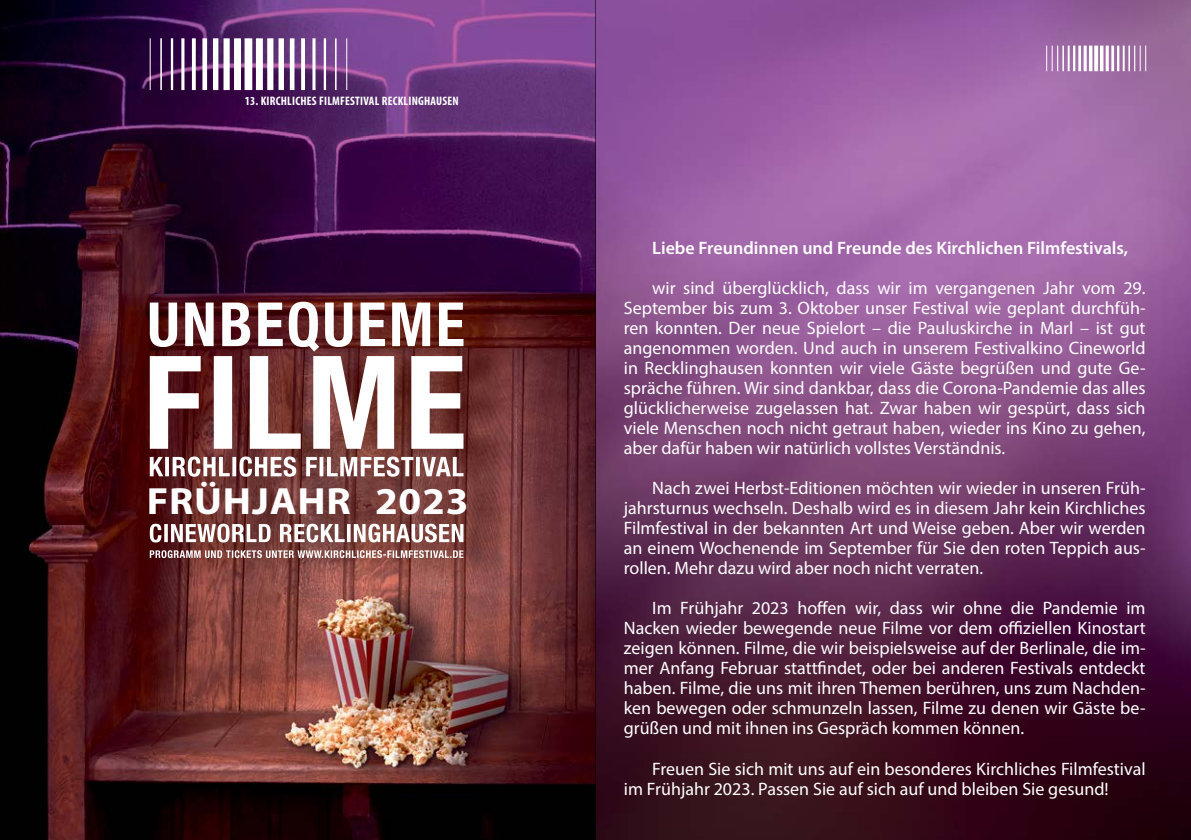
<style>
.page{position:relative;width:1191px;height:840px;background:#fff}
.page>*{position:absolute;margin:0;border:0;box-sizing:border-box;transform-origin:0 0}
.t1{font:700 38px "Myriad Pro";letter-spacing:.02em;color:#fff;scale:1.08 1}
.t2{font:18px/20px "Myriad Pro";color:#fff;text-align:justify}
.t3{font:600 18px "Myriad Pro";color:#fff}
.t4{font:700 condensed 12.4px "Myriad Pro";letter-spacing:.02em;color:#fff}
</style>
<div class="page">
<img style="left:595px;top:0;width:596px;height:839px">
<img style="left:0;top:0;width:595px;height:839px">
<div style="left:244px;top:38px;width:8px;height:52px;background:#fff"></div>
<div style="left:234px;top:38px;width:7px;height:52px;background:#fff"></div>
<div style="left:223px;top:38px;width:7px;height:52px;background:#fff"></div>
<div style="left:213px;top:38px;width:5px;height:52px;background:#fff"></div>
<div style="left:202px;top:38px;width:5px;height:52px;background:#fff"></div>
<svg style="left:192px;top:38px;width:4px;height:52px"></svg>
<hr style="left:181px;top:38px;width:3px;height:52px;background:#fff">
<hr style="left:171px;top:38px;width:2px;height:52px;background:#fff">
<hr style="left:160px;top:38px;width:2px;height:52px;background:#fff">
<hr style="left:150px;top:38px;width:1px;height:52px;background:#fff">
<div style="left:256px;top:38px;width:7px;height:52px;background:#fff"></div>
<div style="left:267px;top:38px;width:6px;height:52px;background:#fff"></div>
<div style="left:278px;top:38px;width:6px;height:52px;background:#fff"></div>
<hr style="left:290px;top:38px;width:4px;height:52px;background:#fff">
<svg style="left:301px;top:38px;width:4px;height:52px"></svg>
<hr style="left:312px;top:38px;width:3px;height:52px;background:#fff">
<hr style="left:324px;top:38px;width:2px;height:52px;background:#fff">
<hr style="left:335px;top:38px;width:1px;height:52px;background:#fff">
<hr style="left:346px;top:38px;width:1px;height:52px;background:#fff">
<img style="left:160px;top:286px;width:357px;height:299px">
<svg style="left:150px;top:301px;width:313px;height:256px"></svg>
<svg style="left:1094px;top:46px;width:4px;height:25px"></svg>
<hr style="left:1089px;top:46px;width:3px;height:25px;background:#fff">
<hr style="left:1083px;top:46px;width:3px;height:25px;background:#fff">
<hr style="left:1078px;top:46px;width:3px;height:25px;background:#fff">
<hr style="left:1073px;top:46px;width:2px;height:25px;background:#fff">
<hr style="left:1067px;top:46px;width:2px;height:25px;background:#fff">
<hr style="left:1062px;top:46px;width:2px;height:25px;background:#fff">
<svg style="left:1046px;top:46px;width:12px;height:25px"></svg>
<hr style="left:1100px;top:46px;width:3px;height:25px;background:#fff">
<hr style="left:1105px;top:46px;width:3px;height:25px;background:#fff">
<hr style="left:1111px;top:46px;width:3px;height:25px;background:#fff">
<hr style="left:1117px;top:46px;width:2px;height:25px;background:#fff">
<hr style="left:1122px;top:46px;width:2px;height:25px;background:#fff">
<hr style="left:1128px;top:46px;width:2px;height:25px;background:#fff">
<svg style="left:1134px;top:46px;width:12px;height:25px"></svg>
<p class="t4" style="left:245px;top:93px;width:215px">13. KIRCHLICHES FILMFESTIVAL RECKLINGHAUSEN</p>
<h1 class="t1" style="left:147px;top:476px;width:299px">FRÜHJAHR 2023</h1>
<p class="t3" style="left:652px;top:236px;width:477px">Liebe Freundinnen und Freunde des Kirchlichen Filmfestivals,</p>
<p class="t2" style="left:624px;top:277px;width:523px;text-indent:28px">wir sind überglücklich, dass wir im vergangenen Jahr vom 29.<br>September bis zum 3. Oktober unser Festival wie geplant durchfüh&shy;ren konnten. Der neue Spielort – die Pauluskirche in Marl – ist gut angenommen worden. Und auch in unserem Festivalkino Cineworld in Recklinghausen konnten wir viele Gäste begrüßen und gute Ge&shy;spräche führen. Wir sind dankbar, dass die Corona-Pandemie das alles glücklicherweise zugelassen hat. Zwar haben wir gespürt, dass sich viele Menschen noch nicht getraut haben, wieder ins Kino zu gehen, aber dafür haben wir natürlich vollstes Verständnis.</p>
<p class="t2" style="left:624px;top:477px;width:523px;text-indent:28px">Nach zwei Herbst-Editionen möchten wir wieder in unseren Früh&shy;jahrsturnus wechseln. Deshalb wird es in diesem Jahr kein Kirchliches Filmfestival in der bekannten Art und Weise geben. Aber wir werden an einem Wochenende im September für Sie den roten Teppich aus&shy;rollen. Mehr dazu wird aber noch nicht verraten.</p>
<p class="t2" style="left:624px;top:597px;width:523px;text-indent:28px">Im Frühjahr 2023 hoffen wir, dass wir ohne die Pandemie im Nacken wieder bewegende neue Filme vor dem offiziellen Kinostart zeigen können. Filme, die wir beispielsweise auf der Berlinale, die im&shy;mer Anfang Februar stattfindet, oder bei anderen Festivals entdeckt haben. Filme, die uns mit ihren Themen berühren, uns zum Nachden&shy;ken bewegen oder schmunzeln lassen, Filme zu denen wir Gäste be&shy;grüßen und mit ihnen ins Gespräch kommen können.</p>
<p class="t2" style="left:624px;top:757px;width:523px;text-indent:28px">Freuen Sie sich mit uns auf ein besonderes Kirchliches Filmfestival im Frühjahr 2023. Passen Sie auf sich auf und bleiben Sie gesund!</p>
</div>
